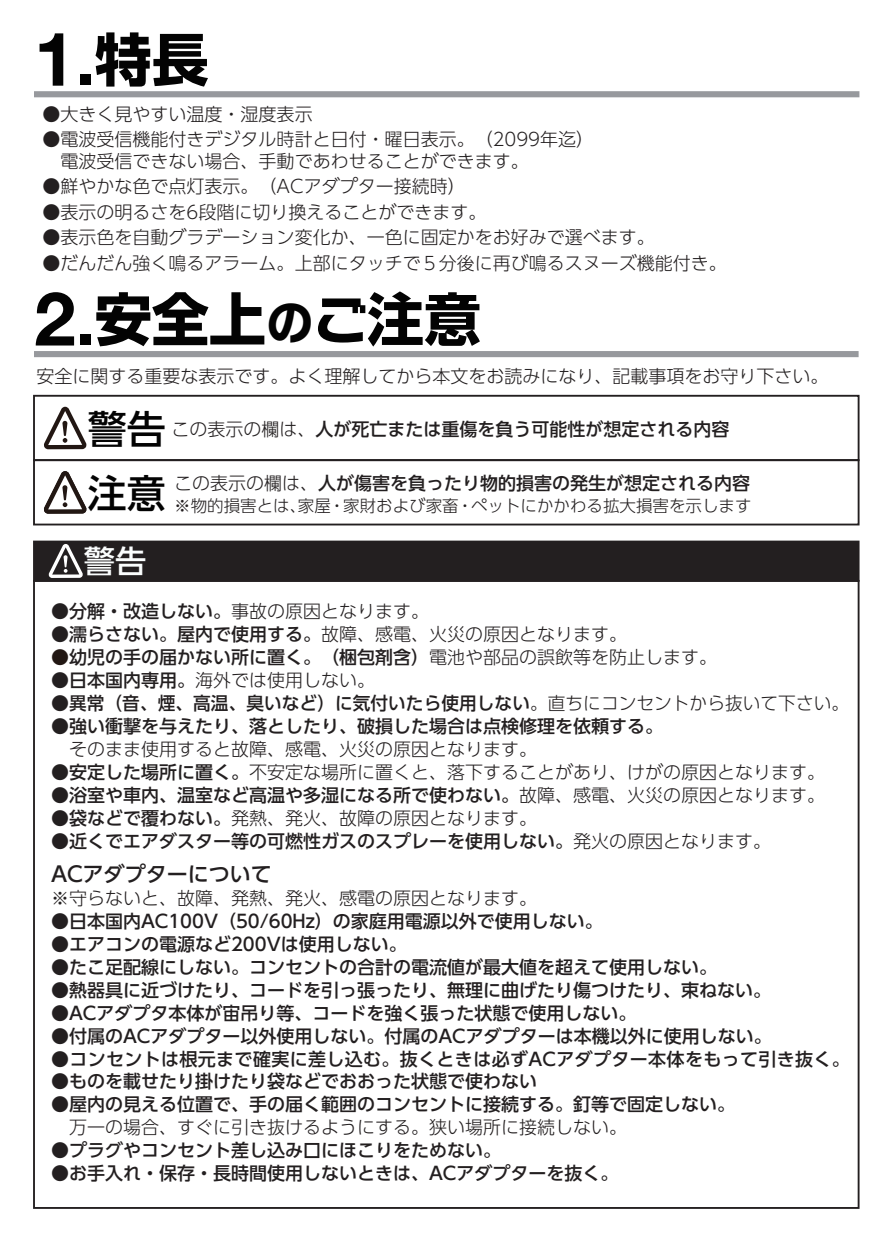
<style>
.page{position:relative;width:893px;height:1242px;background:#fff}
.page>*{position:absolute;margin:0;border:0;box-sizing:border-box;transform-origin:0 0}
.t1{font:700 57px "UD Shin Go Pro";color:#030303}
.t2{font:500 39px "UD Shin Go Pro";color:#030303}
.t3{font:500 31.2px "UD Shin Go Pro";color:#fafdfd}
.t4{font:500 21px "UD Shin Go Pro";color:#231f20}
.t5{font:500 18px/23.1px "UD Shin Go Pro";color:#231f20}
.t6{font:300 18px/21.6px "UD Shin Go Pro";color:#231f20}
.t7{font:500 18px "UD Shin Go Pro";letter-spacing:.02em;color:#231f20}
.t8{font:300 16.5px "UD Shin Go Pro";color:#231f20}
.s1{font-family:"Helvetica Neue LT Std";font-size:74.7px}
.s2{font-family:"Helvetica Neue LT Std";font-size:69px}
.s3{font-family:"Typelabo N Std";font-size:46.2px}
.s4{font-family:"Typelabo N Std";font-size:54.6px}
.s5{font-size:39px;color:#030303}
.s6{font-weight:300}
.s7{font-weight:500}
.s8{font-weight:300;color:#221713}
</style>
<div class="page">
<div style="left:33px;top:540px;width:826px;height:42px;background:#231f20;border:2px solid #231f20"></div>
<svg style="left:49px;top:544px;width:34px;height:34px"></svg>
<div style="left:34px;top:351px;width:825px;height:6px;background:#97999d"></div>
<svg style="left:44px;top:407px;width:43px;height:42px"></svg>
<div style="left:34px;top:91px;width:825px;height:6px;background:#97999d"></div>
<div style="left:33px;top:395px;width:826px;height:66px;border:2px solid #231f20"></div>
<svg style="left:44px;top:471px;width:43px;height:42px"></svg>
<div style="left:33px;top:459px;width:826px;height:66px;border:2px solid #231f20"></div>
<p class="t1" style="left:34px;top:13px;width:176px"><span class="s1">1</span><span class="s2">.</span>特長</p>
<p class="t6" style="left:43px;top:102px;width:271px">●大きく見やすい温度・湿度表示</p>
<p class="t6" style="left:43px;top:128px;width:553px">●電波受信機能付きデジタル時計と日付・曜日表示。（2099年迄）　電波受信できない場合、手動であわせることができます。</p>
<p class="t6" style="left:43px;top:175px;width:424px">●鮮やかな色で点灯表示。（ACアダプター接続時）</p>
<p class="t6" style="left:43px;top:200px;width:445px">●表示の明るさを6段階に切り換えることができます。</p>
<p class="t6" style="left:43px;top:226px;width:613px">●表示色を自動グラデーション変化か、一色に固定かをお好みで選べます。</p>
<p class="t6" style="left:43px;top:251px;width:685px">●だんだん強く鳴るアラーム。上部にタッチで５分後に再び鳴るスヌーズ機能付き。</p>
<p class="t1" style="left:34px;top:273px;width:448px"><span class="s1">2</span><span class="s2">.</span>安全上<span class="s3">の</span><span class="s4">ご</span>注意</p>
<p class="t6" style="left:37px;top:364px;width:793px">安全に関する重要な表示です。よく理解してから本文をお読みになり、記載事項をお守り下さい。</p>
<p class="t5" style="left:88px;top:417px;width:643px"><span class="s5">警告</span><span class="s6">この表示の欄は、</span>人が死亡または重傷を負う可能性が想定される内容</p>
<p class="t2" style="left:88px;top:461px;width:79px">注意</p>
<p class="t5" style="left:174px;top:470px;width:577px"><span class="s6">この表示の欄は、</span>人が傷害を負ったり物的損害の発生が想定される内容</p>
<p class="t8" style="left:174px;top:493px;width:579px">※物的損害とは、家屋・家財および家畜・ペットにかかわる拡大損害を示します</p>
<p class="t3" style="left:84px;top:536px;width:64px">警告</p>
<p class="t6" style="left:51px;top:600px;width:380px"><span class="s7">●分解・改造しない。</span>事故の原因となります。</p>
<p class="t6" style="left:51px;top:622px;width:578px"><span class="s7">●濡らさない。屋内で使用する。</span>故障、感電、火災の原因となります。</p>
<p class="t5" style="left:51px;top:645px;width:668px"><span class="s8">●</span>幼児の手の届かない所に置く。（梱包剤含）<span class="s6">電池や部品の誤飲等を防止します。</span></p>
<p class="t6" style="left:51px;top:668px;width:325px"><span class="s7">●日本国内専用。</span>海外では使用しない。</p>
<p class="t5" style="left:51px;top:691px;width:800px">●異常（音、煙、高温、臭いなど）に気付いたら使用しない<span class="s6">。直ちにコンセントから抜いて下さい。</span></p>
<p class="t5" style="left:51px;top:714px;width:614px">●強い衝撃を与えたり、落としたり、破損した場合は点検修理を依頼する。<span class="s6">　そのまま使用すると故障、感電、火災の原因となります。</span></p>
<p class="t6" style="left:51px;top:760px;width:776px">●<span class="s7">安定した場所に置く。</span>不安定な場所に置くと、落下することがあり、けがの原因となります。</p>
<p class="t5" style="left:51px;top:783px;width:776px">●浴室や車内、温室など高温や多湿になる所で使わない。<span class="s6">故障、感電、火災の原因となります。</span></p>
<p class="t6" style="left:51px;top:806px;width:488px"><span class="s7">●袋などで覆わない。</span>発熱、発火、故障の原因となります。</p>
<p class="t5" style="left:51px;top:829px;width:722px"><span class="s6">●</span>近くでエアダスター等の可燃性ガスのスプレーを使用しない。<span class="s6">発火の原因となります。</span></p>
<p class="t4" style="left:51px;top:856px;width:222px">ACアダプターについて</p>
<p class="t6" style="left:51px;top:886px;width:488px">※守らないと、故障、発熱、発火、感電の原因となります。</p>
<p class="t5" style="left:51px;top:908px;width:553px">●日本国内AC100V（50/60Hz）の家庭用電源以外で使用しない。</p>
<p class="t5" style="left:51px;top:931px;width:357px">●エアコンの電源など200Vは使用しない。</p>
<p class="t5" style="left:51px;top:954px;width:668px">●たこ足配線にしない。コンセントの合計の電流値が最大値を超えて使用しない。</p>
<p class="t5" style="left:51px;top:977px;width:722px">●熱器具に近づけたり、コードを引っ張ったり、無理に曲げたり傷つけたり、束ねない。</p>
<p class="t5" style="left:51px;top:1000px;width:587px">●ACアダプタ本体が宙吊り等、コードを強く張った状態で使用しない。</p>
<p class="t5" style="left:51px;top:1023px;width:722px">●付属のACアダプター以外使用しない。付属のACアダプターは本機以外に使用しない。</p>
<p class="t7" style="left:51px;top:1044px;width:800px">●コンセントは根元まで確実に差し込む。抜くときは必ずACアダプター本体をもって引き抜く。</p>
<p class="t5" style="left:51px;top:1069px;width:488px">●ものを載せたり掛けたり袋などでおおった状態で使わない</p>
<p class="t5" style="left:51px;top:1092px;width:686px">●屋内の見える位置で、手の届く範囲のコンセントに接続する。釘等で固定しない。<span class="s6">　万一の場合、すぐに引き抜けるようにする。狭い場所に接続しない。</span></p>
<p class="t5" style="left:51px;top:1138px;width:452px">●プラグやコンセント差し込み口にほこりをためない。</p>
<p class="t5" style="left:51px;top:1161px;width:569px">●お手入れ・保存・長時間使用しないときは、ACアダプターを抜く。</p>
</div>
